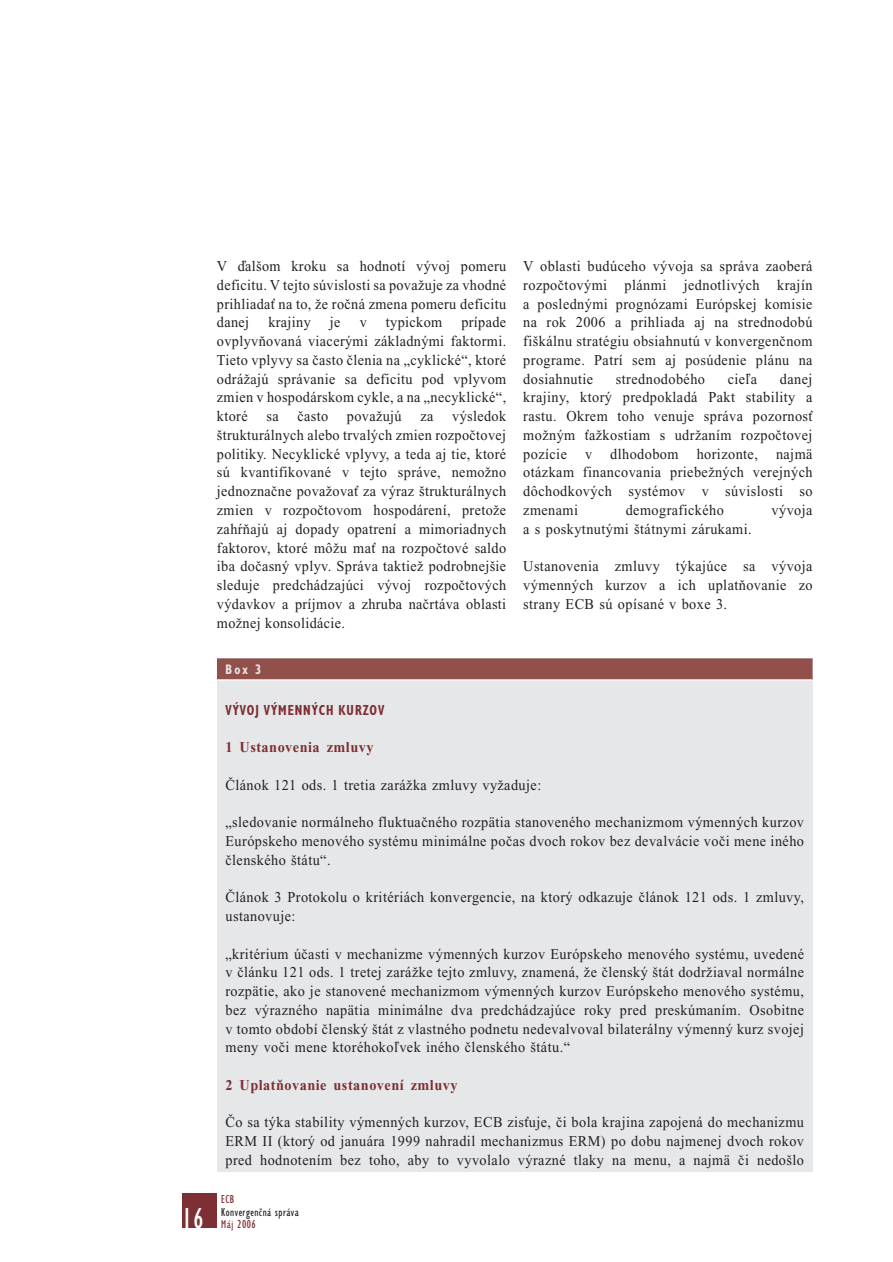
<style>
.page{position:relative;width:893px;height:1262px;background:#fff}
.page>*{position:absolute;margin:0;border:0;box-sizing:border-box;transform-origin:0 0}
.t1{font:condensed 30px "Gill Sans";color:#fff;scale:.95 1}
.t2{font:15px/18.8px "Times New Roman CE";letter-spacing:.03em;color:#231f20;text-align:justify;scale:.95 1}
.t3{font:700 15px "Times New Roman CE";letter-spacing:.035em;color:#7d2f33;scale:.95 1}
.t4{font:15px "Chantilly Cd CE Bold";letter-spacing:.07em;color:#7d2f33;scale:.9 1}
.t5{font:14.25px "Chantilly Cd CE Bold";color:#e6e7e9;scale:.9 1}
.t6{font:12px "Chantilly Cd CE Regular";letter-spacing:.045em;color:#231f20}
.t7{font:12px "Chantilly Cd Baltic Regular";letter-spacing:.045em;color:#7d2f33}
.s1{font-family:"Chantilly Cd CE Regular"}
</style>
<div class="page">
<div style="left:183px;top:1193px;width:34px;height:34px;background:#7d2f33"></div>
<div style="left:217px;top:658px;width:595px;height:513px;background:#e6e7e9"></div>
<div style="left:217px;top:658px;width:595px;height:22px;background:#92504d"></div>
<hr style="left:217px;top:679px;width:595px;height:2px;background:#fff">
<p class="t2" style="left:217px;top:258px;width:306px">V ďalšom kroku sa hodnotí vývoj pomeru deficitu. V tejto súvislosti sa považuje za vhodné prihliadať na to, že ročná zmena pomeru deficitu danej</p>
<p class="t2" style="left:268px;top:314px;width:46px">krajiny</p>
<p class="t2" style="left:330px;top:314px;width:13px">je</p>
<p class="t2" style="left:360px;top:314px;width:9px">v</p>
<p class="t2" style="left:386px;top:314px;width:61px">typickom</p>
<p class="t2" style="left:217px;top:314px;width:306px;text-indent:244px">prípade ovplyvňovaná viacerými základnými faktormi.<br>Tieto vplyvy sa často členia na „cyklické“, ktoré odrážajú správanie sa deficitu pod vplyvom zmien v hospodárskom cykle, a na „necyklické“, ktoré</p>
<p class="t2" style="left:266px;top:408px;width:14px">sa</p>
<p class="t2" style="left:297px;top:408px;width:34px">často</p>
<p class="t2" style="left:347px;top:408px;width:59px">považujú</p>
<p class="t2" style="left:420px;top:408px;width:15px">za</p>
<p class="t2" style="left:217px;top:408px;width:306px;text-indent:235px">výsledok štrukturálnych alebo trvalých zmien rozpočtovej politiky. Necyklické vplyvy, a teda aj tie, ktoré sú kvantifikované v tejto správe, nemožno jednoznačne považovať za výraz štrukturálnych zmien v rozpočtovom hospodárení, pretože zahŕňajú aj dopady opatrení a mimoriadnych faktorov, ktoré môžu mať na rozpočtové saldo iba dočasný vplyv. Správa taktiež podrobnejšie sleduje predchádzajúci vývoj rozpočtových výdavkov a príjmov a zhruba načrtáva oblasti možnej konsolidácie.</p>
<p class="t2" style="left:523px;top:258px;width:306px">V oblasti budúceho vývoja sa správa zaoberá rozpočtovými plánmi jednotlivých krajín a poslednými prognózami Európskej komisie na rok 2006 a prihliada aj na strednodobú fiškálnu stratégiu obsiahnutú v konvergenčnom programe. Patrí sem aj posúdenie plánu na dosiahnutie</p>
<p class="t2" style="left:523px;top:371px;width:306px;text-indent:257px">danej krajiny, ktorý predpokladá Pakt stability a rastu. Okrem toho venuje správa pozornosť možným ťažkostiam s udržaním rozpočtovej pozície v dlhodobom horizonte, najmä otázkam financovania priebežných verejných dôchodkových systémov v súvislosti so zmenami</p>
<p class="t2" style="left:616px;top:371px;width:95px">strednodobého</p>
<p class="t2" style="left:727px;top:371px;width:33px">cieľa</p>
<p class="t2" style="left:625px;top:502px;width:105px">demografického</p>
<p class="t2" style="left:771px;top:502px;width:45px">vývoja</p>
<p class="t2" style="left:523px;top:521px;width:242px">a s poskytnutými štátnymi zárukami.</p>
<p class="t2" style="left:523px;top:558px;width:306px">Ustanovenia zmluvy týkajúce sa vývoja výmenných kurzov a ich uplatňovanie zo strany ECB sú opísané v boxe 3.</p>
<h1 class="t1" style="left:182px;top:1207px;width:24px">16</h1>
<p class="t5" style="left:225px;top:663px;width:41px">Box 3</p>
<p class="t4" style="left:225px;top:704px;width:178px">VÝVOJ VÝMENNÝCH KURZOV</p>
<p class="t3" style="left:225px;top:741px;width:157px">1 Ustanovenia zmluvy</p>
<p class="t2" style="left:225px;top:776px;width:334px">Článok 121 ods. 1 tretia zarážka zmluvy vyžaduje:</p>
<p class="t2" style="left:225px;top:814px;width:610px">„sledovanie normálneho fluktuačného rozpätia stanoveného mechanizmom výmenných kurzov Európskeho menového systému minimálne počas dvoch rokov bez devalvácie voči mene iného členského štátu“.</p>
<p class="t2" style="left:225px;top:889px;width:610px">Článok 3 Protokolu o kritériách konvergencie, na ktorý odkazuje článok 121 ods. 1 zmluvy, ustanovuje:</p>
<p class="t2" style="left:225px;top:945px;width:610px">„kritérium účasti v mechanizme výmenných kurzov Európskeho menového systému, uvedené v článku 121 ods. 1 tretej zarážke tejto zmluvy, znamená, že členský štát dodržiaval normálne rozpätie, ako je stanovené mechanizmom výmenných kurzov Európskeho menového systému, bez výrazného napätia minimálne dva predchádzajúce roky pred preskúmaním. Osobitne v tomto období členský štát z vlastného podnetu nedevalvoval bilaterálny výmenný kurz svojej meny voči mene ktoréhokoľvek iného členského štátu.“</p>
<p class="t3" style="left:225px;top:1079px;width:246px">2 Uplatňovanie ustanovení zmluvy</p>
<p class="t2" style="left:225px;top:1114px;width:610px">Čo sa týka stability výmenných kurzov, ECB zisťuje, či bola krajina zapojená do mechanizmu ERM II (ktorý od januára 1999 nahradil mechanizmus ERM) po dobu najmenej dvoch rokov pred hodnotením bez toho, aby to vyvolalo výrazné tlaky na menu, a najmä či nedošlo</p>
<p class="t7" style="left:221px;top:1194px;width:14px">ECB</p>
<p class="t6" style="left:221px;top:1207px;width:79px">Konvergenčná správa</p>
<p class="t7" style="left:221px;top:1219px;width:36px">M<span class="s1">á</span>j 2006</p>
</div>
